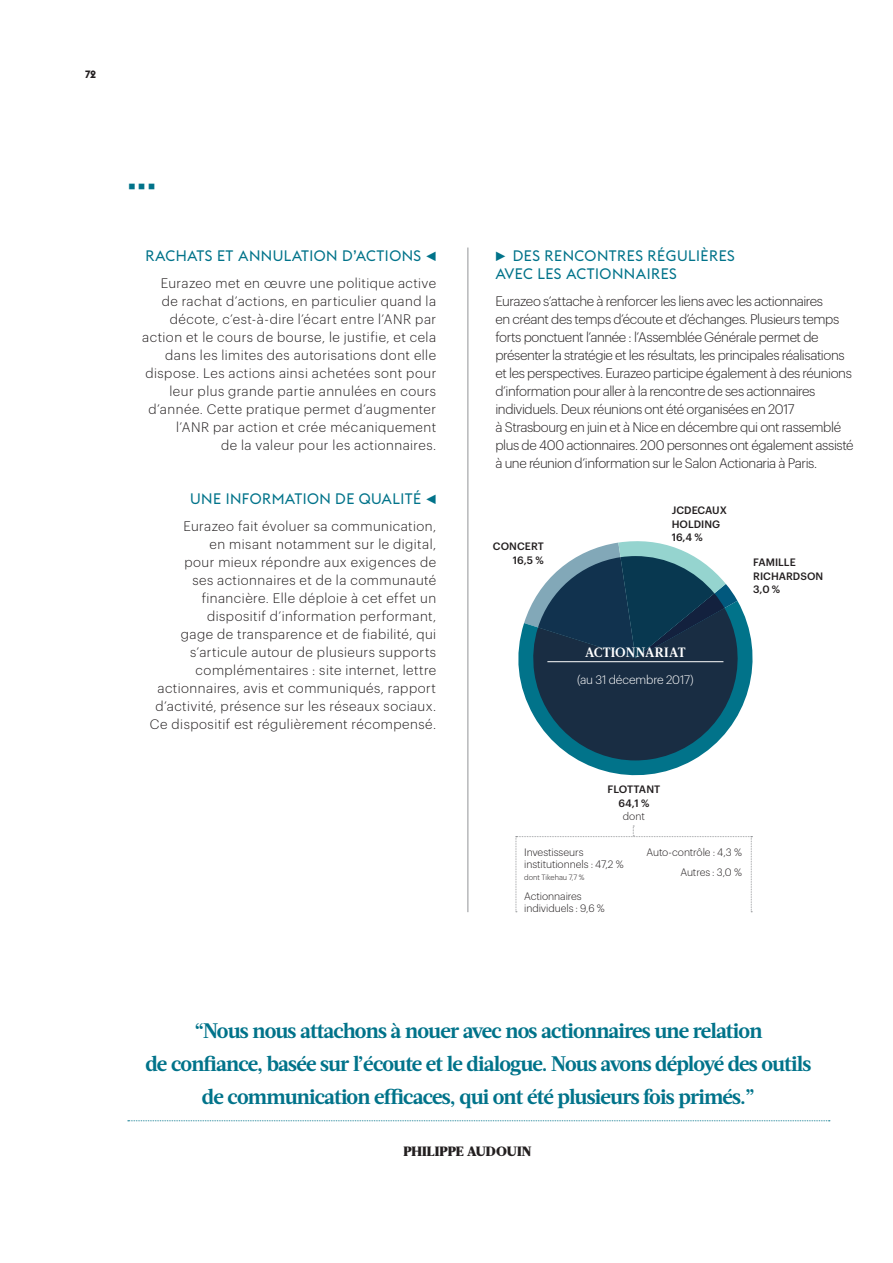
<style>
.page{position:relative;width:893px;height:1263px;background:#fff}
.page>*{position:absolute;margin:0;border:0;box-sizing:border-box;transform-origin:0 0}
.t1{font:700 21px/33px "Acta";letter-spacing:-.04em;color:#01738a;text-align:center}
.t2{font:15px/18px "Euclid Flex";letter-spacing:.03em;color:#01738a}
.t3{font:300 13.5px/18px "Graphik";letter-spacing:.03em;color:#231f20;text-align:right}
.t4{font:300 13.5px/18px "Graphik";letter-spacing:-.03em;color:#231f20}
.t5{font:900 13.5px "Acta";letter-spacing:.005em;color:#231f20}
.t6{font:700 13.5px "Acta";letter-spacing:.015em;color:#fff}
.t7{font:300 12px "Graphik";letter-spacing:-.005em;color:#fff}
.t8{font:300 10.5px/12px "Graphik";letter-spacing:-.005em;color:#231f20}
.t9{font:500 10.5px/13.5px "Graphik";color:#231f20}
.t10{font:700 10.5px "Euclid Flex";color:#231f20}
.t11{font:300 7.5px "Graphik";color:#231f20}
</style>
<div class="page">
<svg style="left:518px;top:617px;width:235px;height:159px"></svg>
<svg style="left:524px;top:541px;width:221px;height:219px;background:#3e5f72"></svg>
<hr style="left:547px;top:661px;width:176px;height:1px;background:#fff">
<hr style="left:467px;top:247px;width:1px;height:665px;background:#939598">
<svg style="left:516px;top:826px;width:236px;height:86px"></svg>
<svg style="left:128px;top:1120px;width:702px;height:1px"></svg>
<p class="t10" style="left:85px;top:71px;width:13px">72</p>
<p class="t2" style="left:145px;top:248px;width:277px">RACHATS ET ANNULATION D’ACTIONS</p>
<p class="t3" style="left:142px;top:275px;width:295px">Eurazeo met en œuvre une politique active de rachat d’actions, en particulier quand la décote, c’est-à-dire l’écart entre l’ANR par action et le cours de bourse, le justifie, et cela dans les limites des autorisations dont elle dispose. Les actions ainsi achetées sont pour leur plus grande partie annulées en cours d’année. Cette pratique permet d’augmenter l’ANR par action et crée mécaniquement<br>de la valeur pour les actionnaires.</p>
<p class="t2" style="left:190px;top:491px;width:233px">UNE INFORMATION DE QUALITÉ</p>
<p class="t3" style="left:150px;top:518px;width:288px">Eurazeo fait évoluer sa communication,<br>en misant notamment sur le digital,<br>pour mieux répondre aux exigences de<br>ses actionnaires et de la communauté financière. Elle déploie à cet effet un dispositif d’information performant,<br>gage de transparence et de fiabilité, qui s’articule autour de plusieurs supports complémentaires : site internet, lettre actionnaires, avis et communiqués, rapport d’activité, présence sur les réseaux sociaux.<br>Ce dispositif est régulièrement récompensé.</p>
<p class="t2" style="left:495px;top:248px;width:241px;text-indent:17px">DES RENCONTRES RÉGULIÈRES<br>AVEC LES ACTIONNAIRES</p>
<p class="t4" style="left:495px;top:293px;width:360px">Eurazeo s’attache à renforcer les liens avec les actionnaires<br>en créant des temps d’écoute et d’échanges. Plusieurs temps forts ponctuent l’année : l’Assemblée Générale permet de présenter la stratégie et les résultats, les principales réalisations et les perspectives. Eurazeo participe également à des réunions d’information pour aller à la rencontre de ses actionnaires individuels. Deux réunions ont été organisées en 2017<br>à Strasbourg en juin et à Nice en décembre qui ont rassemblé plus de 400 actionnaires. 200 personnes ont également assisté à une réunion d’information sur le Salon Actionaria à Paris.</p>
<p class="t9" style="left:493px;top:540px;width:52px;text-align:right">CONCERT<br>16,5 %</p>
<p class="t9" style="left:672px;top:504px;width:57px">JCDECAUX<br>HOLDING<br>16,4 %</p>
<p class="t6" style="left:585px;top:647px;width:102px">ACTIONNARIAT</p>
<p class="t7" style="left:577px;top:675px;width:118px">(au 31 décembre 2017)</p>
<p class="t9" style="left:753px;top:556px;width:72px">FAMILLE<br>RICHARDSON<br>3,0 %</p>
<p class="t9" style="left:607px;top:783px;width:54px;text-align:center">FLOTTANT<br>64,1 %</p>
<p class="t8" style="left:623px;top:811px;width:23px">dont</p>
<p class="t8" style="left:524px;top:846px;width:101px">Investisseurs institutionnels : 47,2 %</p>
<p class="t11" style="left:524px;top:874px;width:62px">dont Tikehau 7,7 %</p>
<p class="t8" style="left:524px;top:891px;width:82px">Actionnaires individuels : 9,6 %</p>
<p class="t8" style="left:646px;top:842px;width:97px;line-height:20.5px;text-align:right">Auto-contrôle : 4,3 %<br>Autres : 3,0 %</p>
<h1 class="t1" style="left:145px;top:1015px;width:668px">“Nous nous attachons à nouer avec nos actionnaires une relation<br>de confiance, basée sur l’écoute et le dialogue. Nous avons déployé des outils de communication efficaces, qui ont été plusieurs fois primés.”</h1>
<p class="t5" style="left:403px;top:1146px;width:130px">PHILIPPE AUDOUIN</p>
</div>
